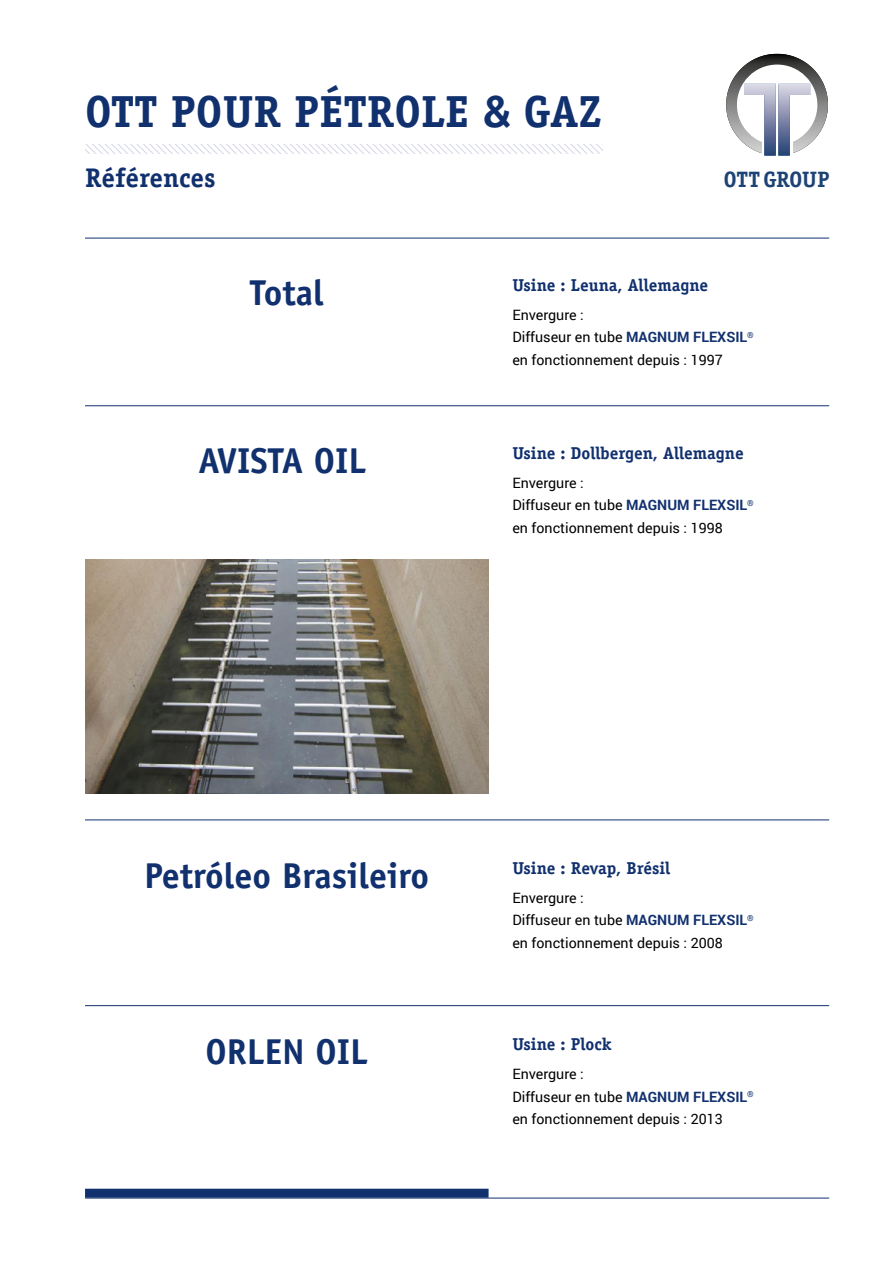
<style>
.page{position:relative;width:893px;height:1263px;background:#fff}
.page>*{position:absolute;margin:0;border:0;box-sizing:border-box;transform-origin:0 0}
.t1{font:700 45px "Officina Serif Std";color:#11306e}
.t2{font:700 36px "Officina Sans Std";color:#11306e}
.t3{font:700 27px "Officina Serif Std";color:#11306e}
.t4{font:700 22.2px "Officina Serif ITC";color:#1c4374}
.t5{font:700 17.25px "Officina Serif Std";color:#11306e}
.t6{font:14.25px/22.5px "Roboto";color:#000}
.s1{font-weight:700;color:#11306e}
</style>
<div class="page">
<hr style="left:85px;top:405px;width:744px;height:1px;background:#11306e">
<hr style="left:85px;top:819px;width:744px;height:1px;background:#11306e">
<hr style="left:85px;top:1005px;width:744px;height:1px;background:#11306e">
<svg style="left:85px;top:144px;width:517px;height:10px"></svg>
<svg style="left:726px;top:54px;width:102px;height:102px"></svg>
<div style="left:737px;top:65px;width:80px;height:80px;background:#fff;border-radius:50%"></div>
<svg style="left:744px;top:84px;width:66px;height:72px"></svg>
<hr style="left:85px;top:238px;width:744px;height:1px;background:#11306e">
<img style="left:85px;top:560px;width:404px;height:233px">
<hr style="left:85px;top:1198px;width:744px;height:1px;background:#11306e">
<div style="left:85px;top:1189px;width:404px;height:9px;background:#11306e"></div>
<h1 class="t1" style="left:85px;top:84px;width:518px">OTT POUR PÉTROLE &amp; GAZ</h1>
<h3 class="t3" style="left:85px;top:161px;width:132px">Références</h3>
<h3 class="t4" style="left:724px;top:165px;width:107px">OTT GROUP</h3>
<h2 class="t2" style="left:250px;top:270px;width:75px">Total</h2>
<h2 class="t2" style="left:199px;top:438px;width:170px">AVISTA OIL</h2>
<p class="t5" style="left:512px;top:274px;width:197px">Usine : Leuna, Allemagne</p>
<p class="t6" style="left:512px;top:303px;width:243px">Envergure :<br>Diffuseur en tube <span class="s1">MAGNUM FLEXSIL</span><sup>® </sup>en fonctionnement depuis : 1997</p>
<p class="t5" style="left:512px;top:442px;width:233px">Usine : Dollbergen, Allemagne</p>
<p class="t6" style="left:512px;top:471px;width:243px">Envergure :<br>Diffuseur en tube <span class="s1">MAGNUM FLEXSIL</span><sup>® </sup>en fonctionnement depuis : 1998</p>
<h2 class="t2" style="left:144px;top:853px;width:286px">Petróleo Brasileiro</h2>
<h2 class="t2" style="left:205px;top:1029px;width:164px">ORLEN OIL</h2>
<p class="t5" style="left:512px;top:857px;width:159px">Usine : Revap, Brésil</p>
<p class="t6" style="left:512px;top:886px;width:243px">Envergure :<br>Diffuseur en tube <span class="s1">MAGNUM FLEXSIL</span><sup>® </sup>en fonctionnement depuis : 2008</p>
<p class="t5" style="left:512px;top:1034px;width:101px">Usine : Plock</p>
<p class="t6" style="left:512px;top:1062px;width:243px">Envergure :<br>Diffuseur en tube <span class="s1">MAGNUM FLEXSIL</span><sup>® </sup>en fonctionnement depuis : 2013</p>
</div>
